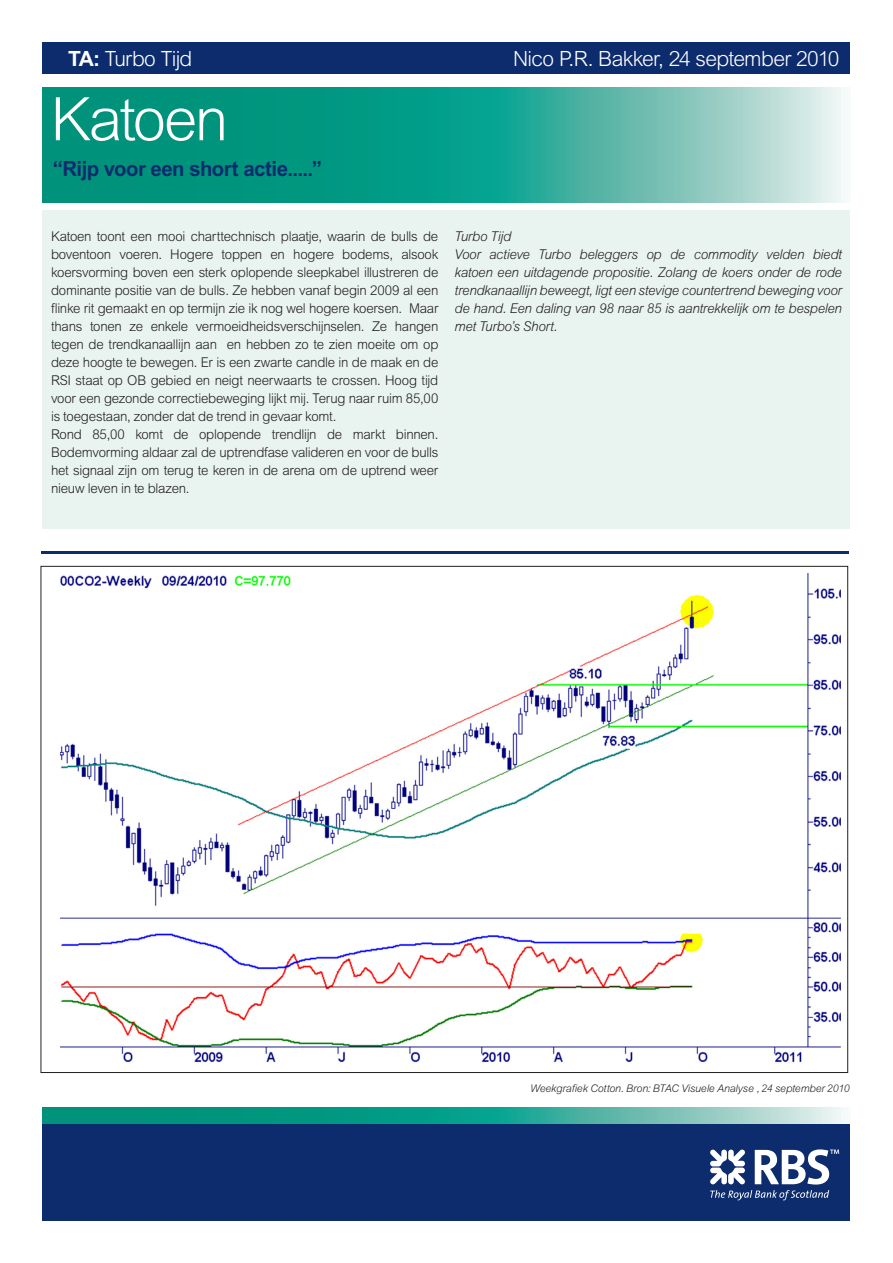
<style>
.page{position:relative;width:893px;height:1263px;background:#fff}
.page>*{position:absolute;margin:0;border:0;box-sizing:border-box;transform-origin:0 0}
.t1{font:300 60px "Arial MT Std";letter-spacing:-.04em;color:#fff}
.Product_Type{font:300 21px "Arial MT Std";letter-spacing:-.035em;color:#fff}
.SubTitle{font:700 21px "Arial MT Std";letter-spacing:-.025em;color:#0d2c6e}
.Body{font:300 13.5px/18px "Arial MT Std";letter-spacing:-.02em;color:#231f20;text-align:justify}
.Body-2{font:italic 300 13.5px/18px "Arial MT Std";letter-spacing:-.015em;color:#231f20;text-align:justify}
.t2{font:italic 300 10.5px "Arial MT Std";letter-spacing:-.01em;color:#231f20}
.s1{font-weight:700}
</style>
<div class="page">
<svg style="left:43px;top:87px;width:802px;height:115px;background:#37ab9a"></svg>
<div style="left:43px;top:43px;width:807px;height:31px;background:#0d2c6e"></div>
<hr style="left:41px;top:551px;width:808px;height:2px;background:#0d2c6e">
<div style="left:43px;top:211px;width:807px;height:318px;background:#e9f4f1"></div>
<div style="left:43px;top:1123px;width:807px;height:97px;background:#0d2c6e"></div>
<svg style="left:43px;top:1107px;width:802px;height:16px;background:#37ab9a"></svg>
<svg style="left:710px;top:1149px;width:129px;height:51px"></svg>
<img style="left:61px;top:574px;width:780px;height:489px">
<p class="Product_Type" style="left:68px;top:47px;width:126px"><span class="s1">TA:</span> Turbo Tijd</p>
<p class="Product_Type" style="left:513px;top:47px;width:328px">Nico P.R. Bakker, 24 september 2010</p>
<p class="t1" style="left:51px;top:85px;width:179px">Katoen</p>
<p class="SubTitle" style="left:53px;top:157px;width:271px">“Rijp voor een short actie.....”</p>
<p class="Body" style="left:51px;top:227px;width:389px">Katoen toont een mooi charttechnisch plaatje, waarin de bulls de boventoon voeren. Hogere toppen en hogere bodems, alsook koersvorming boven een sterk oplopende sleepkabel illustreren de dominante positie van de bulls. Ze hebben vanaf begin 2009 al een flinke rit gemaakt en op termijn zie ik nog wel hogere koersen. Maar thans tonen ze enkele vermoeidheidsverschijnselen. Ze hangen tegen de trendkanaallijn aan en hebben zo te zien moeite om op deze hoogte te bewegen. Er is een zwarte candle in de maak en de RSI staat op OB gebied en neigt neerwaarts te crossen. Hoog tijd voor een gezonde correctiebeweging lijkt mij. Terug naar ruim 85,00 is toegestaan, zonder dat de trend in gevaar komt.</p>
<p class="Body" style="left:51px;top:425px;width:389px">Rond 85,00 komt de oplopende trendlijn de markt binnen.<br>Bodemvorming aldaar zal de uptrendfase valideren en voor de bulls het signaal zijn om terug te keren in de arena om de uptrend weer nieuw leven in te blazen.</p>
<p class="Body-2" style="left:455px;top:227px;width:58px">Turbo Tijd</p>
<p class="Body-2" style="left:455px;top:245px;width:389px">Voor actieve Turbo beleggers op de commodity velden biedt katoen een uitdagende propositie. Zolang de koers onder de rode trendkanaallijn beweegt, ligt een stevige countertrend beweging voor de hand. Een daling van 98 naar 85 is aantrekkelijk om te bespelen met Turbo’s Short.</p>
<p class="t2" style="left:531px;top:1082px;width:321px">Weekgrafiek Cotton. Bron: BTAC Visuele Analyse , 24 september 2010</p>
</div>
